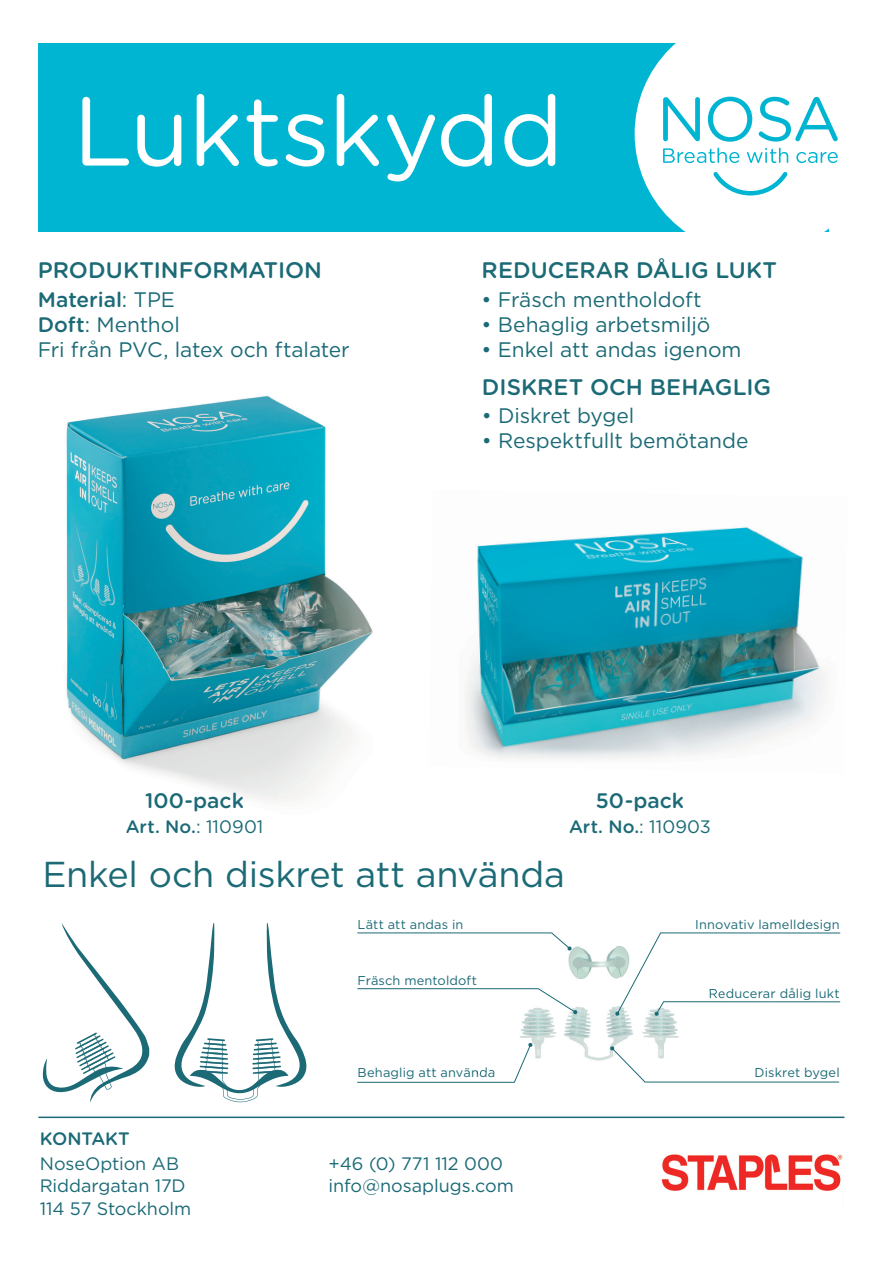
<style>
.page{position:relative;width:893px;height:1263px;background:#fff}
.page>*{position:absolute;margin:0;border:0;box-sizing:border-box;transform-origin:0 0}
.t1{font:97.5px "Gotham Rounded";letter-spacing:-.015em;color:#fff}
.t2{font:36px "Gotham";letter-spacing:-.01em;color:#1b6a76}
.t3{font:500 22.5px "Gotham Rounded";color:#1b6a76}
.t4{font:21px/25.2px "Gotham";letter-spacing:-.005em;color:#1b6a76}
.t5{font:500 21px "Gotham Rounded";color:#1b6a76}
.t6{font:18px/22.5px "Gotham";letter-spacing:-.005em;color:#1b6a76}
.t7{font:500 18px "Gotham Rounded";color:#1b6a76}
.t8{font:12.75px "Gotham";letter-spacing:.015em;color:#1b6a76}
.s1{font-family:"Gotham";font-weight:400}
.s2{font-family:"Gotham Rounded";font-weight:500}
</style>
<div class="page">
<div style="left:38px;top:43px;width:790px;height:188px;background:#00b5d1"></div>
<div style="left:635px;top:13px;width:240px;height:241px;background:#fff;border-radius:50%"></div>
<svg style="left:174px;top:923px;width:133px;height:179px"></svg>
<svg style="left:43px;top:923px;width:106px;height:179px"></svg>
<svg style="left:663px;top:97px;width:37px;height:44px"></svg>
<svg style="left:708px;top:97px;width:44px;height:45px"></svg>
<svg style="left:759px;top:97px;width:79px;height:45px"></svg>
<svg style="left:713px;top:172px;width:75px;height:23px"></svg>
<svg style="left:663px;top:148px;width:76px;height:15px"></svg>
<svg style="left:747px;top:148px;width:41px;height:15px"></svg>
<svg style="left:796px;top:152px;width:42px;height:11px"></svg>
<hr style="left:38px;top:1116px;width:806px;height:2px;background:#1b6a76">
<img style="left:568px;top:946px;width:47px;height:33px">
<img style="left:520px;top:1014px;width:37px;height:45px">
<img style="left:564px;top:1007px;width:29px;height:54px">
<img style="left:642px;top:1016px;width:37px;height:30px">
<img style="left:606px;top:1007px;width:27px;height:53px">
<svg style="left:615px;top:932px;width:225px;height:84px"></svg>
<svg style="left:610px;top:1046px;width:229px;height:36px"></svg>
<svg style="left:357px;top:988px;width:221px;height:26px"></svg>
<svg style="left:357px;top:1042px;width:176px;height:41px"></svg>
<svg style="left:357px;top:932px;width:215px;height:19px"></svg>
<img style="left:66px;top:395px;width:307px;height:406px">
<img style="left:465px;top:527px;width:361px;height:232px">
<img style="left:661px;top:1154px;width:182px;height:37px">
<h1 class="t1" style="left:73px;top:72px;width:492px">Luktskydd</h1>
<p class="t3" style="left:38px;top:257px;width:286px">PRODUKTINFORMATION</p>
<p class="t5" style="left:38px;top:286px;width:139px">Material<span class="s1">: TPE</span></p>
<p class="t4" style="left:38px;top:311px;width:313px"><span class="s2">Doft</span>: Menthol<br>Fri från PVC, latex och ftalater</p>
<p class="t3" style="left:482px;top:257px;width:297px">REDUCERAR DÅLIG LUKT</p>
<p class="t4" style="left:482px;top:286px;width:222px">• Fräsch mentholdoft</p>
<p class="t4" style="left:482px;top:311px;width:230px">• Behaglig arbetsmiljö</p>
<p class="t4" style="left:482px;top:336px;width:261px">• Enkel att andas igenom</p>
<p class="t3" style="left:482px;top:373px;width:291px">DISKRET OCH BEHAGLIG</p>
<p class="t4" style="left:482px;top:402px;width:154px">• Diskret bygel</p>
<p class="t4" style="left:482px;top:427px;width:268px">• Respektfullt bemötande</p>
<p class="t5" style="left:145px;top:787px;width:100px">100-pack</p>
<p class="t7" style="left:126px;top:815px;width:139px">Art. No.<span class="s1">: 110901</span></p>
<p class="t5" style="left:596px;top:787px;width:90px">50-pack</p>
<p class="t7" style="left:569px;top:815px;width:143px">Art. No.<span class="s1">: 110903</span></p>
<h2 class="t2" style="left:43px;top:854px;width:524px">Enkel och diskret att använda</h2>
<p class="t8" style="left:358px;top:918px;width:107px">Lätt att andas in</p>
<p class="t8" style="left:358px;top:973px;width:121px">Fräsch mentoldoft</p>
<p class="t8" style="left:358px;top:1065px;width:139px">Behaglig att använda</p>
<p class="t7" style="left:40px;top:1128px;width:92px">KONTAKT</p>
<p class="t6" style="left:40px;top:1152px;width:153px">NoseOption AB<br>Riddargatan 17D<br>114 57 Stockholm</p>
<p class="t6" style="left:329px;top:1152px;width:187px">+46 (0) 771 112 000 info@nosaplugs.com</p>
<p class="t8" style="left:695px;top:918px;width:146px">Innovativ lamelldesign</p>
<p class="t8" style="left:708px;top:986px;width:133px">Reducerar dålig lukt</p>
<p class="t8" style="left:754px;top:1065px;width:87px">Diskret bygel</p>
</div>
